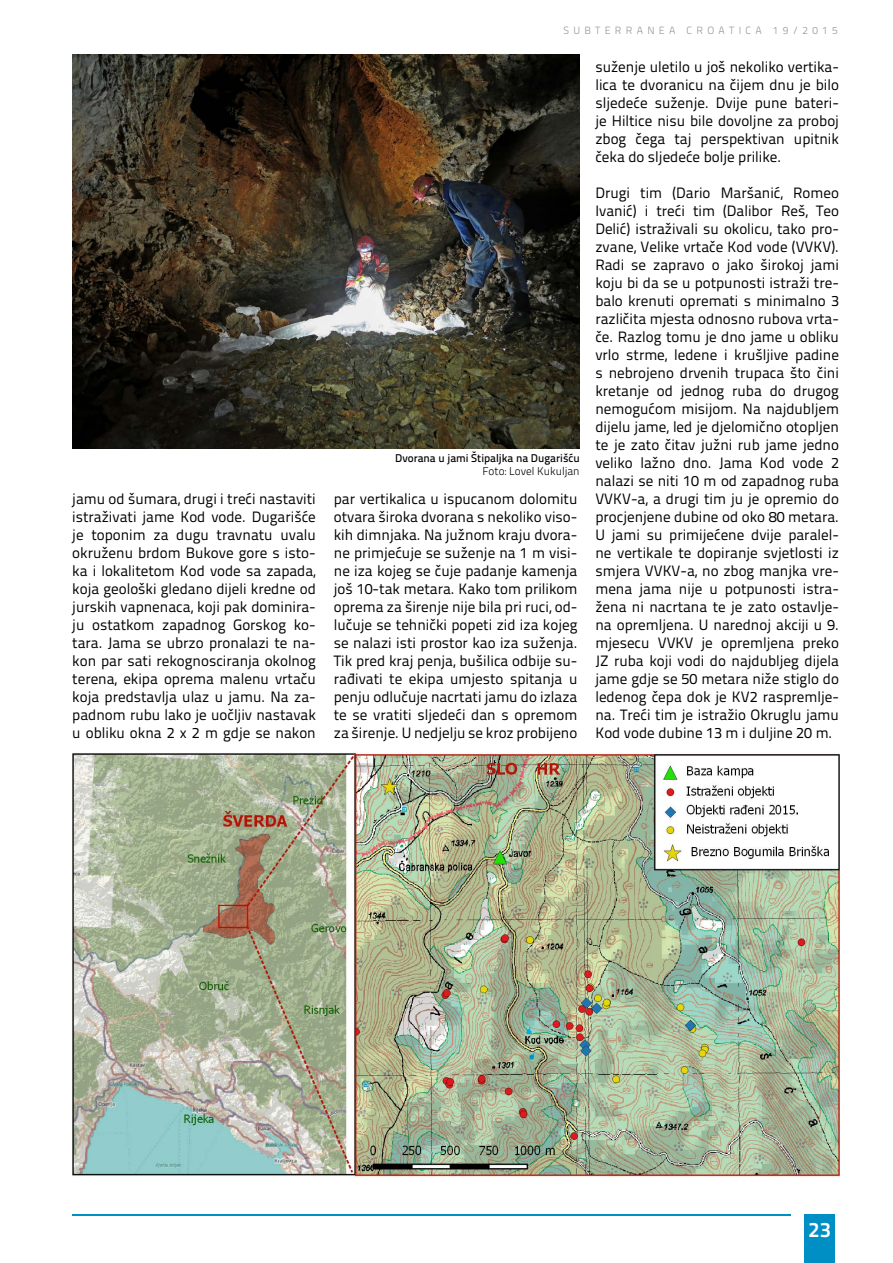
<style>
.page{position:relative;width:893px;height:1263px;background:#fff}
.page>*{position:absolute;margin:0;border:0;box-sizing:border-box;transform-origin:0 0}
.t1{font:21px "Titillium Maps 29 L 800 wt";color:#fff}
.t2{font:15px/18px "Titillium Text 22 L 400 wt";color:#000;text-align:justify}
.t3{font:11.25px "Titillium Text 22 L 600 wt";color:#000}
.t4{font:11.25px "Titillium Text 22 L 250 wt";color:#000}
.t5{font:10.5px "Titillium Text 22 L 250 wt";letter-spacing:.41em;color:#939598}
</style>
<div class="page">
<div style="left:804px;top:1214px;width:31px;height:49px;background:#008fc5"></div>
<hr style="left:72px;top:1214px;width:719px;height:1px;background:#008fc5">
<img style="left:72px;top:752px;width:768px;height:426px">
<img style="left:72px;top:54px;width:508px;height:395px">
<p class="t5" style="left:563px;top:23px;width:276px">SUBTERRANEA CROATICA 19/2015</p>
<p class="t3" style="left:395px;top:449px;width:186px">Dvorana u jami Štipaljka na Dugarišću</p>
<p class="t4" style="left:482px;top:463px;width:99px">Foto: Lovel Kukuljan</p>
<p class="t2" style="left:72px;top:489px;width:245px">jamu od šumara, drugi i treći nastaviti istraživati jame Kod vode. Dugarišće je toponim za dugu travnatu uvalu okruženu brdom Bukove gore s isto&shy;ka i lokalitetom Kod vode sa zapada, koja geološki gledano dijeli kredne od jurskih vapnenaca, koji pak dominira&shy;ju ostatkom zapadnog Gorskog ko&shy;tara. Jama se ubrzo pronalazi te na&shy;kon par sati rekognosciranja okolnog terena, ekipa oprema malenu vrtaču koja predstavlja ulaz u jamu. Na za&shy;padnom rubu lako je uočljiv nastavak u obliku okna 2 x 2 m gdje se nakon</p>
<p class="t2" style="left:334px;top:489px;width:245px">par vertikalica u ispucanom dolomitu otvara široka dvorana s nekoliko viso&shy;kih dimnjaka. Na južnom kraju dvora&shy;ne primjećuje se suženje na 1 m visi&shy;ne iza kojeg se čuje padanje kamenja još 10-tak metara. Kako tom prilikom oprema za širenje nije bila pri ruci, od&shy;lučuje se tehnički popeti zid iza kojeg se nalazi isti prostor kao iza suženja.<br>Tik pred kraj penja, bušilica odbije su&shy;rađivati te ekipa umjesto spitanja u penju odlučuje nacrtati jamu do izlaza te se vratiti sljedeći dan s opremom za širenje. U nedjelju se kroz probijeno</p>
<p class="t2" style="left:595px;top:57px;width:245px">suženje uletilo u još nekoliko vertika&shy;lica te dvoranicu na čijem dnu je bilo sljedeće suženje. Dvije pune bateri&shy;je Hiltice nisu bile dovoljne za proboj zbog čega taj perspektivan upitnik čeka do sljedeće bolje prilike.</p>
<p class="t2" style="left:595px;top:183px;width:245px">Drugi tim (Dario Maršanić, Romeo Ivanić) i treći tim (Dalibor Reš, Teo Delić) istraživali su okolicu, tako pro&shy;zvane, Velike vrtače Kod vode (VVKV).<br>Radi se zapravo o jako širokoj jami koju bi da se u potpunosti istraži tre&shy;balo krenuti opremati s minimalno 3 različita mjesta odnosno rubova vrta&shy;če. Razlog tomu je dno jame u obliku vrlo strme, ledene i krušljive padine s nebrojeno drvenih trupaca što čini kretanje od jednog ruba do drugog nemogućom misijom. Na najdubljem dijelu jame, led je djelomično otopljen te je zato čitav južni rub jame jedno veliko lažno dno. Jama Kod vode 2 nalazi se niti 10 m od zapadnog ruba VVKV-a, a drugi tim ju je opremio do procjenjene dubine od oko 80 metara.<br>U jami su primijećene dvije paralel&shy;ne vertikale te dopiranje svjetlosti iz smjera VVKV-a, no zbog manjka vre&shy;mena jama nije u potpunosti istra&shy;žena ni nacrtana te je zato ostavlje&shy;na opremljena. U narednoj akciji u 9. mjesecu VVKV je opremljena preko JZ ruba koji vodi do najdubljeg dijela jame gdje se 50 metara niže stiglo do ledenog čepa dok je KV2 raspremlje&shy;na. Treći tim je istražio Okruglu jamu Kod vode dubine 13 m i duljine 20 m.</p>
<h1 class="t1" style="left:809px;top:1213px;width:24px">23</h1>
</div>
